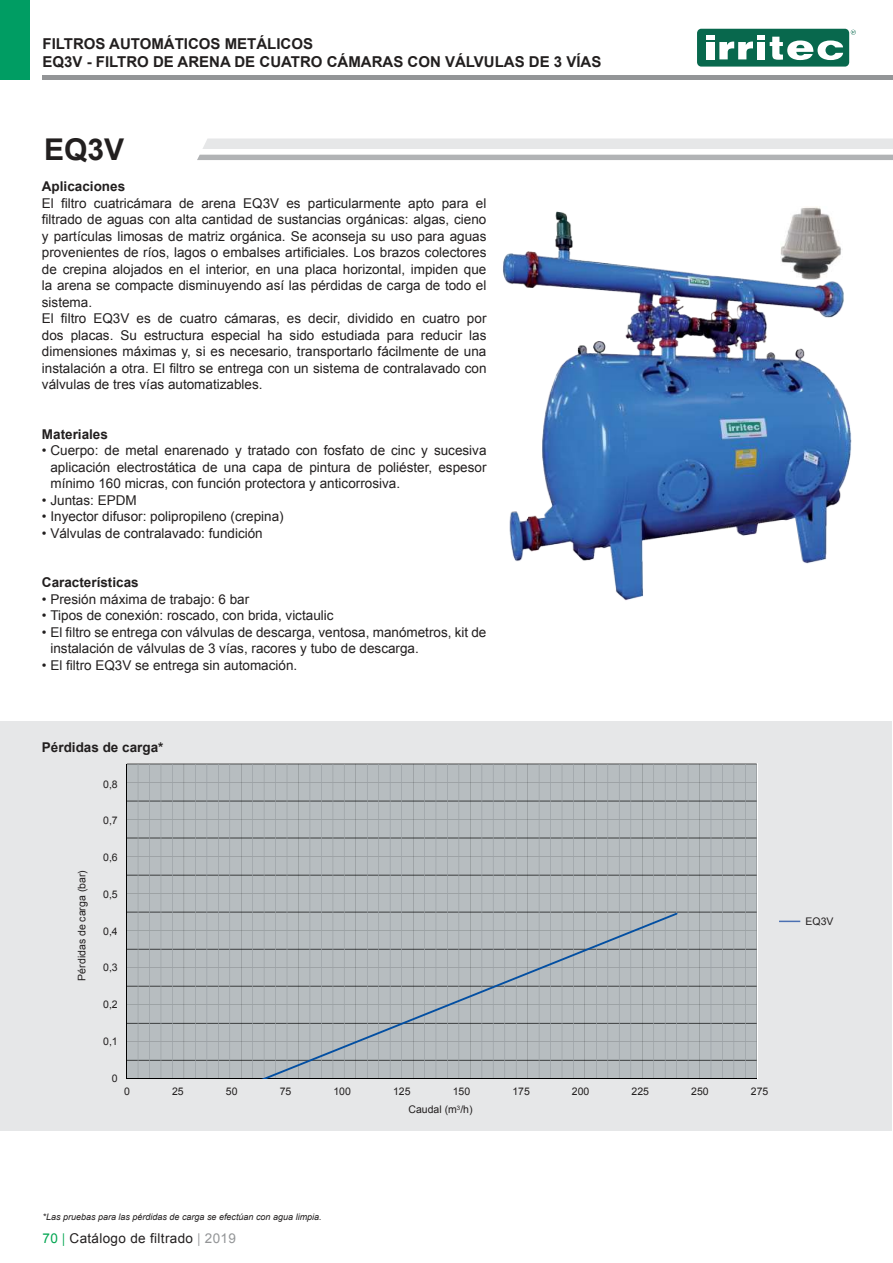
<style>
.page{position:relative;width:893px;height:1263px;background:#fff}
.page>*{position:absolute;margin:0;border:0;box-sizing:border-box;transform-origin:0 0}
.t1{font:700 30px "Arial";color:#221f1f}
.t2{font:700 15px/18px "Arial";color:#221f1f}
.t3{font:13.5px/16.5px "Arial";color:#221f1f}
.t4{font:700 13.5px "Arial";color:#221f1f}
.t5{font:13.5px "Arial";letter-spacing:.025em;color:#221f1f}
.t6{font:11.25px "Helvetica";color:#221f1f}
.t7{font:10.5px "Arial";color:#221f1f}
.t8{font:italic 9px "Arial";color:#221f1f}
.s1{color:#00a550}
.s2{font-family:"Arial Narrow";color:#00a550}
.s3{font-family:"Arial Narrow";color:#939597}
.s4{color:#939597}
</style>
<div class="page">
<div style="left:697px;top:29px;width:152px;height:38px;background:#08684d;border-radius:4px"></div>
<div style="left:706px;top:42px;width:9px;height:17px;background:#fff"></div>
<svg style="left:719px;top:42px;width:34px;height:17px"></svg>
<div style="left:706px;top:35px;width:9px;height:5px;background:#fff"></div>
<div style="left:757px;top:42px;width:8px;height:17px;background:#fff"></div>
<div style="left:757px;top:35px;width:8px;height:5px;background:#fff"></div>
<svg style="left:770px;top:37px;width:73px;height:23px"></svg>
<svg style="left:851px;top:30px;width:5px;height:5px"></svg>
<div style="left:43px;top:75px;width:850px;height:5px;background:#939597"></div>
<div style="left:0;top:0;width:30px;height:80px;background:#009d63"></div>
<div style="left:1px;top:721px;width:891px;height:409px;background:#e6e7e8"></div>
<svg style="left:779px;top:921px;width:21px;height:1px"></svg>
<svg style="left:197px;top:138px;width:696px;height:22px"></svg>
<hr style="left:127px;top:1079px;width:630px;height:1px;background:#000">
<svg style="left:126px;top:763px;width:632px;height:316px;background:#afb5b9"></svg>
<img style="left:503px;top:211px;width:349px;height:390px">
<img style="left:780px;top:207px;width:62px;height:72px">
<p class="t2" style="left:43px;top:36px;width:560px">FILTROS AUTOMÁTICOS METÁLICOS<br>EQ3V - FILTRO DE ARENA DE CUATRO CÁMARAS CON VÁLVULAS DE 3 VÍAS</p>
<h1 class="t1" style="left:44px;top:138px;width:82px">EQ3V</h1>
<p class="t4" style="left:42px;top:181px;width:85px">Aplicaciones</p>
<p class="t3" style="left:42px;top:195px;width:446px">El filtro cuatricámara de arena EQ3V es particularmente apto para el filtrado de aguas con alta cantidad de sustancias orgánicas: algas, cieno y partículas limosas de matriz orgánica. Se aconseja su uso para aguas provenientes de ríos, lagos o embalses artificiales. Los brazos colectores de crepina alojados en el interior, en una placa horizontal, impiden que la arena se compacte disminuyendo así las pérdidas de carga de todo el sistema.<br>El filtro EQ3V es de cuatro cámaras, es decir, dividido en cuatro por dos placas. Su estructura especial ha sido estudiada para reducir las dimensiones máximas y, si es necesario, transportarlo fácilmente de una instalación a otra. El filtro se entrega con un sistema de contralavado con válvulas de tres vías automatizables.</p>
<p class="t4" style="left:42px;top:428px;width:68px">Materiales</p>
<p class="t3" style="left:50px;top:443px;width:438px;text-align:justify;text-indent:-8px">• Cuerpo: de metal enarenado y tratado con fosfato de cinc y sucesiva aplicación electrostática de una capa de pintura de poliéster, espesor mínimo 160 micras, con función protectora y anticorrosiva.</p>
<p class="t3" style="left:42px;top:493px;width:96px">• Juntas: EPDM</p>
<p class="t3" style="left:42px;top:509px;width:243px">• Inyector difusor: polipropileno (crepina)</p>
<p class="t3" style="left:42px;top:526px;width:222px">• Válvulas de contralavado: fundición</p>
<p class="t4" style="left:42px;top:577px;width:98px">Características</p>
<p class="t3" style="left:42px;top:592px;width:209px">• Presión máxima de trabajo: 6 bar</p>
<p class="t3" style="left:42px;top:608px;width:293px">• Tipos de conexión: roscado, con brida, victaulic</p>
<p class="t3" style="left:50px;top:625px;width:438px;text-indent:-9px">• El filtro se entrega con válvulas de descarga, ventosa, manómetros, kit de instalación de válvulas de 3 vías, racores y tubo de descarga.</p>
<p class="t3" style="left:42px;top:658px;width:257px">• El filtro EQ3V se entrega sin automación.</p>
<p class="t4" style="left:42px;top:742px;width:123px">Pérdidas de carga*</p>
<p class="t7" style="left:75px;top:980px;width:112px;rotate:-90deg">Pérdidas de carga (bar)</p>
<p class="t6" style="left:111px;top:778px;width:8px">8</p>
<p class="t7" style="left:103px;top:777px;width:16px">0,8</p>
<p class="t7" style="left:103px;top:814px;width:16px">0,7</p>
<p class="t7" style="left:103px;top:850px;width:16px">0,6</p>
<p class="t7" style="left:103px;top:887px;width:16px">0,5</p>
<p class="t7" style="left:103px;top:924px;width:16px">0,4</p>
<p class="t7" style="left:103px;top:961px;width:16px">0,3</p>
<p class="t7" style="left:103px;top:997px;width:16px">0,2</p>
<p class="t7" style="left:103px;top:1034px;width:16px">0,1</p>
<p class="t7" style="left:112px;top:1074px;width:7px">0</p>
<p class="t6" style="left:111px;top:815px;width:8px">7</p>
<p class="t6" style="left:111px;top:852px;width:8px">6</p>
<p class="t6" style="left:111px;top:889px;width:8px">5</p>
<p class="t6" style="left:111px;top:926px;width:8px">4</p>
<p class="t6" style="left:111px;top:963px;width:8px">3</p>
<p class="t6" style="left:111px;top:1000px;width:8px">2</p>
<p class="t6" style="left:111px;top:1037px;width:8px">1</p>
<p class="t6" style="left:111px;top:1074px;width:8px">0</p>
<p class="t7" style="left:124px;top:1084px;width:7px">0</p>
<p class="t7" style="left:172px;top:1084px;width:13px">25</p>
<p class="t7" style="left:226px;top:1084px;width:13px">50</p>
<p class="t7" style="left:280px;top:1084px;width:13px">75</p>
<p class="t7" style="left:333px;top:1084px;width:19px">100</p>
<p class="t7" style="left:393px;top:1084px;width:19px">125</p>
<p class="t7" style="left:453px;top:1084px;width:19px">150</p>
<p class="t7" style="left:512px;top:1084px;width:19px">175</p>
<p class="t7" style="left:572px;top:1084px;width:19px">200</p>
<p class="t7" style="left:632px;top:1084px;width:19px">225</p>
<p class="t7" style="left:691px;top:1084px;width:19px">250</p>
<p class="t7" style="left:751px;top:1084px;width:19px">275</p>
<p class="t7" style="left:408px;top:1105px;width:66px">Caudal (m<sup>3</sup>/h)</p>
<p class="t7" style="left:806px;top:917px;width:30px">EQ3V</p>
<p class="t8" style="left:43px;top:1214px;width:281px">*Las pruebas para las pérdidas de carga se efectúan con agua limpia.</p>
<p class="t5" style="left:43px;top:1233px;width:195px"><span class="s1">70</span> <span class="s2">|</span> Catálogo de filtrado <span class="s3">|</span> <span class="s4">2019</span></p>
</div>
